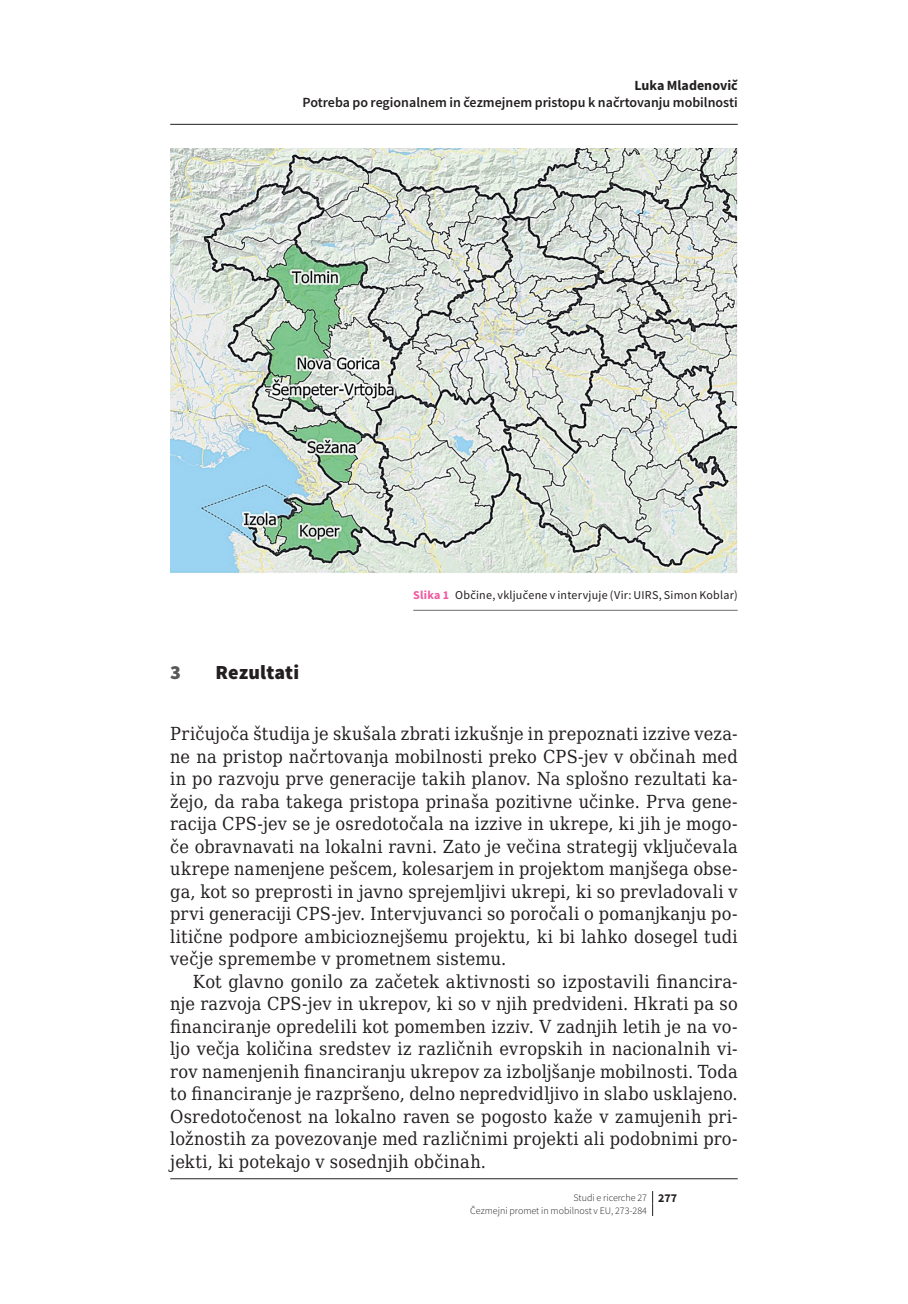
<style>
.page{position:relative;width:908px;height:1304px;background:#fff}
.page>*{position:absolute;margin:0;border:0;box-sizing:border-box;transform-origin:0 0}
.t1{font:900 20px "Source Sans Pro";letter-spacing:.005em;color:#231f20}
.t2{font:900 20px "Source Sans Pro";color:#57585a}
.t3{font:18px/22.4px "DejaVu Serif Condensed";letter-spacing:.01em;color:#231f20;text-align:justify}
.t4{font:600 14px "Source Sans Pro";color:#231f20}
.t5{font:700 14px "Source Sans Pro";color:#231f20}
.t6{font:12px "Source Sans Pro";letter-spacing:.02em;color:#231f20}
.t7{font:300 10px/12.4px "Source Sans Pro";color:#231f20}
.s1{font-weight:700;color:#ef59a1}
.s2{font-weight:700;font-size:12px}
</style>
<div class="page">
<svg style="left:652px;top:1191px;width:1px;height:25px"></svg>
<hr style="left:413px;top:610px;width:324px;height:1px;background:#6c6d70">
<img style="left:170px;top:148px;width:567px;height:426px">
<hr style="left:170px;top:124px;width:567px;height:1px;background:#231f20">
<hr style="left:170px;top:1178px;width:567px;height:1px;background:#231f20">
<p class="t5" style="left:634px;top:76px;width:105px">Luka Mladenovič</p>
<p class="t4" style="left:302px;top:94px;width:436px">Potreba po regionalnem in čezmejnem pristopu k načrtovanju mobilnosti</p>
<p class="t2" style="left:170px;top:659px;width:12px">3</p>
<p class="t1" style="left:215px;top:659px;width:85px">Rezultati</p>
<p class="t6" style="left:413px;top:587px;width:326px"><span class="s1">Slika 1</span> Občine, vključene v intervjuje (Vir: UIRS, Simon Koblar)</p>
<p class="t3" style="left:170px;top:722px;width:568px">Pričujoča študija je skušala zbrati izkušnje in prepoznati izzive veza&shy;ne na pristop načrtovanja mobilnosti preko CPS-jev v občinah med in po razvoju prve generacije takih planov. Na splošno rezultati ka&shy;žejo, da raba takega pristopa prinaša pozitivne učinke. Prva gene&shy;racija CPS-jev se je osredotočala na izzive in ukrepe, ki jih je mogo&shy;če obravnavati na lokalni ravni. Zato je večina strategij vključevala ukrepe namenjene pešcem, kolesarjem in projektom manjšega obse&shy;ga, kot so preprosti in javno sprejemljivi ukrepi, ki so prevladovali v prvi generaciji CPS-jev. Intervjuvanci so poročali o pomanjkanju po&shy;litične podpore ambicioznejšemu projektu, ki bi lahko dosegel tudi večje spremembe v prometnem sistemu.</p>
<p class="t3" style="left:170px;top:970px;width:568px;text-indent:23px">Kot glavno gonilo za začetek aktivnosti so izpostavili financira&shy;nje razvoja CPS-jev in ukrepov, ki so v njih predvideni. Hkrati pa so financiranje opredelili kot pomemben izziv. V zadnjih letih je na vo&shy;ljo večja količina sredstev iz različnih evropskih in nacionalnih vi&shy;rov namenjenih financiranju ukrepov za izboljšanje mobilnosti. Toda to financiranje je razpršeno, delno nepredvidljivo in slabo usklajeno.<br>Osredotočenost na lokalno raven se pogosto kaže v zamujenih pri&shy;ložnostih za povezovanje med različnimi projekti ali podobnimi pro&shy;jekti, ki potekajo v sosednjih občinah.</p>
<p class="t7" style="left:470px;top:1191px;width:208px;text-indent:103px">Studi e ricerche 27 <span class="s2">277<br></span>Čezmejni promet in mobilnost v EU, 273-284</p>
</div>
